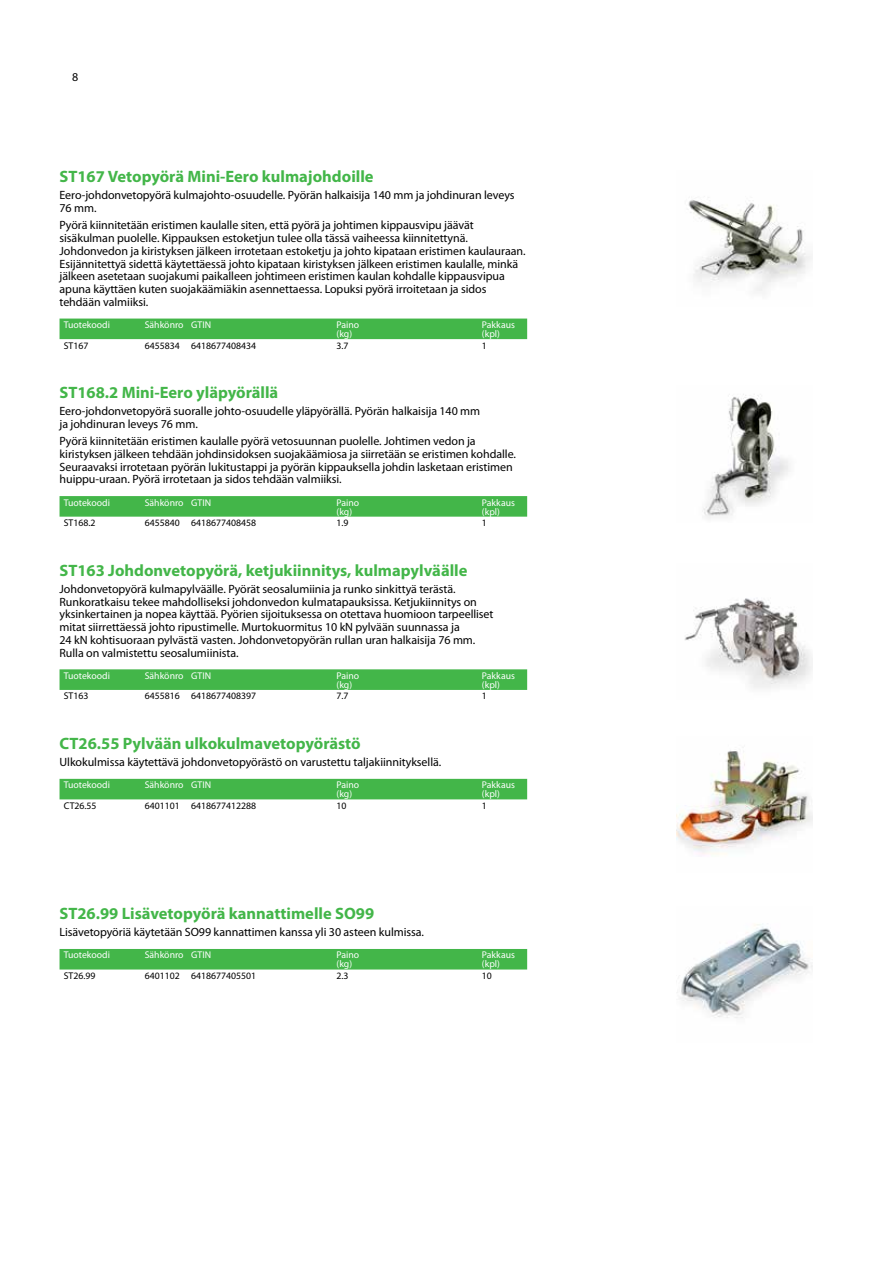
<style>
.page{position:relative;width:893px;height:1263px;background:#fff}
.page>*{position:absolute;margin:0;border:0;box-sizing:border-box;transform-origin:0 0}
.t1{font:700 16.5px "Myriad Pro";color:#43b649}
.t2{font:12px/12.8px "Myriad Pro";letter-spacing:-.005em;color:#000}
.t3{font:9.75px/9px "Myriad Pro";color:#fff}
.t4{font:9.75px "Myriad Pro";color:#000}
</style>
<div class="page">
<div style="left:60px;top:319px;width:467px;height:20px;background:#43b649"></div>
<img style="left:688px;top:197px;width:124px;height:94px">
<svg style="left:60px;top:496px;width:467px;height:21px;background:#46b74c"></svg>
<img style="left:703px;top:394px;width:86px;height:125px">
<svg style="left:60px;top:669px;width:467px;height:21px;background:#46b74c"></svg>
<img style="left:684px;top:598px;width:128px;height:90px">
<div style="left:60px;top:779px;width:467px;height:20px;background:#43b649"></div>
<img style="left:676px;top:750px;width:136px;height:105px">
<div style="left:60px;top:949px;width:467px;height:20px;background:#43b649"></div>
<img style="left:677px;top:924px;width:135px;height:94px">
<p class="t2" style="left:72px;top:71px;width:8px">8</p>
<h1 class="t1" style="left:60px;top:166px;width:316px">ST167 Vetopyörä Mini-Eero kulmajohdoille</h1>
<p class="t2" style="left:60px;top:189px;width:457px">Eero-johdonvetopyörä kulmajohto-osuudelle. Pyörän halkaisija 140 mm ja johdinuran leveys<br>76 mm.</p>
<p class="t2" style="left:60px;top:219px;width:467px">Pyörä kiinnitetään eristimen kaulalle siten, että pyörä ja johtimen kippausvipu jäävät sisäkulman puolelle. Kippauksen estoketjun tulee olla tässä vaiheessa kiinnitettynä.<br>Johdonvedon ja kiristyksen jälkeen irrotetaan estoketju ja johto kipataan eristimen kaulauraan.<br>Esijännitettyä sidettä käytettäessä johto kipataan kiristyksen jälkeen eristimen kaulalle, minkä jälkeen asetetaan suojakumi paikalleen johtimeen eristimen kaulan kohdalle kippausvipua apuna käyttäen kuten suojakäämiäkin asennettaessa. Lopuksi pyörä irroitetaan ja sidos tehdään valmiiksi.</p>
<p class="t3" style="left:64px;top:320px;width:48px">Tuotekoodi</p>
<p class="t3" style="left:145px;top:320px;width:68px">Sähkönro GTIN</p>
<p class="t3" style="left:337px;top:320px;width:24px">Paino (kg)</p>
<p class="t3" style="left:482px;top:320px;width:35px">Pakkaus (kpl)</p>
<p class="t4" style="left:64px;top:339px;width:26px">ST167</p>
<p class="t4" style="left:145px;top:339px;width:113px">6455834 6418677408434</p>
<p class="t4" style="left:337px;top:339px;width:14px">3.7</p>
<p class="t4" style="left:482px;top:339px;width:7px">1</p>
<h1 class="t1" style="left:60px;top:382px;width:220px">ST168.2 Mini-Eero yläpyörällä</h1>
<p class="t2" style="left:60px;top:405px;width:422px">Eero-johdonvetopyörä suoralle johto-osuudelle yläpyörällä. Pyörän halkaisija 140 mm ja johdinuran leveys 76 mm.</p>
<p class="t2" style="left:60px;top:434px;width:458px">Pyörä kiinnitetään eristimen kaulalle pyörä vetosuunnan puolelle. Johtimen vedon ja kiristyksen jälkeen tehdään johdinsidoksen suojakäämiosa ja siirretään se eristimen kohdalle.<br>Seuraavaksi irrotetaan pyörän lukitustappi ja pyörän kippauksella johdin lasketaan eristimen huippu-uraan. Pyörä irrotetaan ja sidos tehdään valmiiksi.</p>
<p class="t3" style="left:64px;top:498px;width:48px">Tuotekoodi</p>
<p class="t3" style="left:145px;top:498px;width:68px">Sähkönro GTIN</p>
<p class="t3" style="left:337px;top:498px;width:24px">Paino (kg)</p>
<p class="t3" style="left:482px;top:498px;width:35px">Pakkaus (kpl)</p>
<p class="t4" style="left:64px;top:517px;width:33px">ST168.2</p>
<p class="t4" style="left:145px;top:517px;width:113px">6455840 6418677408458</p>
<p class="t4" style="left:337px;top:517px;width:14px">1.9</p>
<p class="t4" style="left:482px;top:517px;width:7px">1</p>
<h1 class="t1" style="left:60px;top:559px;width:409px">ST163 Johdonvetopyörä, ketjukiinnitys, kulmapylväälle</h1>
<p class="t2" style="left:60px;top:582px;width:436px">Johdonvetopyörä kulmapylväälle. Pyörät seosalumiinia ja runko sinkittyä terästä.<br>Runkoratkaisu tekee mahdolliseksi johdonvedon kulmatapauksissa. Ketjukiinnitys on yksinkertainen ja nopea käyttää. Pyörien sijoituksessa on otettava huomioon tarpeelliset mitat siirrettäessä johto ripustimelle. Murtokuormitus 10 kN pylvään suunnassa ja<br>24 kN kohtisuoraan pylvästä vasten. Johdonvetopyörän rullan uran halkaisija 76 mm.<br>Rulla on valmistettu seosalumiinista.</p>
<p class="t3" style="left:64px;top:671px;width:48px">Tuotekoodi</p>
<p class="t3" style="left:145px;top:671px;width:68px">Sähkönro GTIN</p>
<p class="t3" style="left:337px;top:671px;width:24px">Paino (kg)</p>
<p class="t3" style="left:482px;top:671px;width:35px">Pakkaus (kpl)</p>
<p class="t4" style="left:64px;top:690px;width:26px">ST163</p>
<p class="t4" style="left:145px;top:690px;width:113px">6455816 6418677408397</p>
<p class="t4" style="left:337px;top:690px;width:14px">7.7</p>
<p class="t4" style="left:482px;top:690px;width:7px">1</p>
<h1 class="t1" style="left:60px;top:733px;width:303px">CT26.55 Pylvään ulkokulmavetopyörästö</h1>
<p class="t2" style="left:60px;top:755px;width:383px">Ulkokulmissa käytettävä johdonvetopyörästö on varustettu taljakiinnityksellä.</p>
<p class="t3" style="left:64px;top:780px;width:48px">Tuotekoodi</p>
<p class="t3" style="left:145px;top:780px;width:68px">Sähkönro GTIN</p>
<p class="t3" style="left:337px;top:780px;width:24px">Paino (kg)</p>
<p class="t3" style="left:482px;top:780px;width:35px">Pakkaus (kpl)</p>
<p class="t4" style="left:64px;top:799px;width:34px">CT26.55</p>
<p class="t4" style="left:145px;top:799px;width:113px">6401101 6418677412288</p>
<p class="t4" style="left:337px;top:799px;width:12px">10</p>
<p class="t4" style="left:482px;top:799px;width:7px">1</p>
<h1 class="t1" style="left:60px;top:903px;width:316px">ST26.99 Lisävetopyörä kannattimelle SO99</h1>
<p class="t2" style="left:60px;top:926px;width:366px">Lisävetopyöriä käytetään SO99 kannattimen kanssa yli 30 asteen kulmissa.</p>
<p class="t3" style="left:64px;top:950px;width:48px">Tuotekoodi</p>
<p class="t3" style="left:145px;top:950px;width:68px">Sähkönro GTIN</p>
<p class="t3" style="left:337px;top:950px;width:24px">Paino (kg)</p>
<p class="t3" style="left:482px;top:950px;width:35px">Pakkaus (kpl)</p>
<p class="t4" style="left:64px;top:970px;width:33px">ST26.99</p>
<p class="t4" style="left:145px;top:970px;width:113px">6401102 6418677405501</p>
<p class="t4" style="left:337px;top:970px;width:14px">2.3</p>
<p class="t4" style="left:482px;top:970px;width:12px">10</p>
</div>
